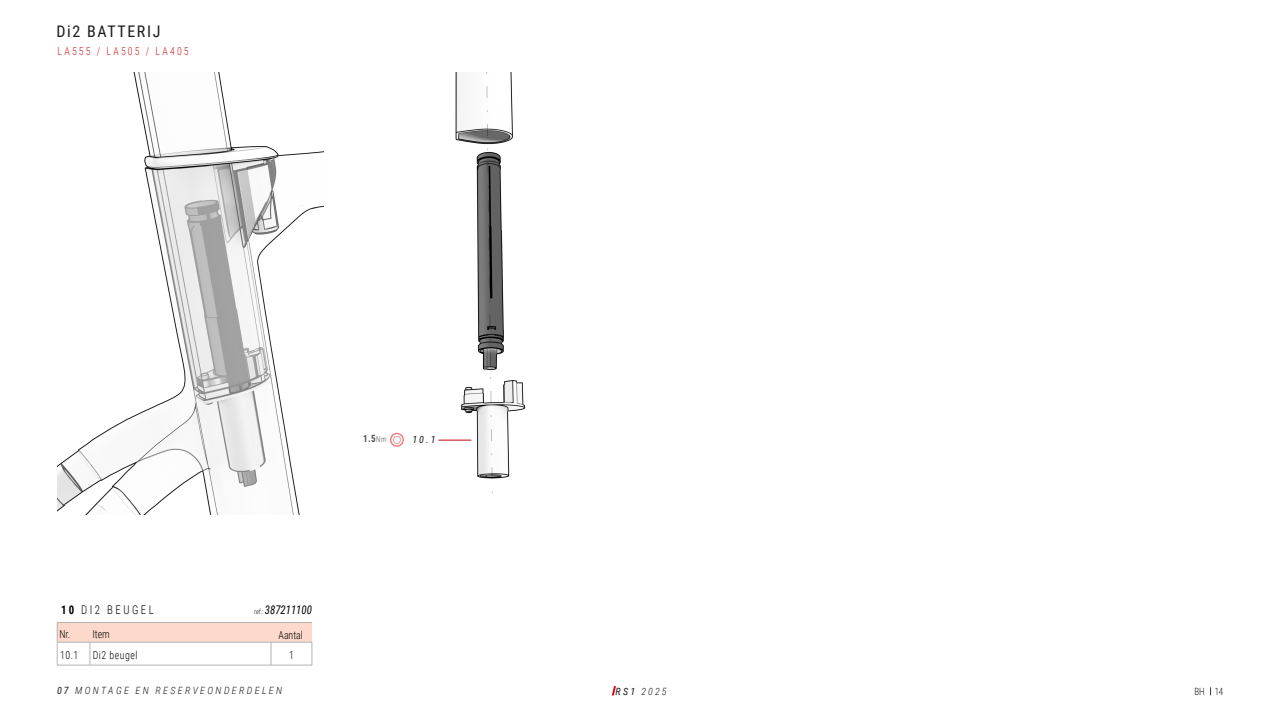
<style>
.page{position:relative;width:1280px;height:720px;background:#fff}
.page>*{position:absolute;margin:0;border:0;box-sizing:border-box;transform-origin:0 0}
.TITULOS_SECUNDARIOS{font:16px "Roboto Condensed";letter-spacing:.1em;color:#1a1a1a}
.tablas{font:italic 12px "Roboto Condensed";color:#000;scale:.9 1}
.HIGHLIGHTS{font:300 12px "Roboto Condensed";letter-spacing:.235em;color:#000;scale:.9 1}
.referencia_bici{font:300 11px "Roboto Condensed";letter-spacing:.21em;color:#d1232a;scale:.9 1}
.Texto_tabla{font:300 11px "Roboto Condensed";letter-spacing:.05em;color:#000;scale:.9 1}
.tablas-2{font:300 11px "Roboto Condensed";color:#000;scale:.9 1}
.pie_gama{font:italic 300 10px "Roboto Condensed";letter-spacing:.235em;color:#1a1a1a}
.HIGHLIGHTS-2{font:700 10px "Roboto Condensed";color:#4d4d4d;scale:.9 1}
.t1{font:300 10px "Roboto Condensed";color:#1a1a1a;scale:.9 1}
.pie_gama-2{font:italic 10px "Roboto Condensed";color:#1a1a1a}
.s1{font-weight:300;font-size:8px}
.s2{font-weight:700}
.s3{font-weight:300;font-size:7px}
.s4{font-weight:400}
</style>
<div class="page">
<svg style="left:612px;top:686px;width:4px;height:9px"></svg>
<div style="left:57px;top:623px;width:255px;height:19px;background:#fcd9ca"></div>
<svg style="left:90px;top:643px;width:1px;height:22px"></svg>
<svg style="left:271px;top:643px;width:1px;height:22px"></svg>
<hr style="left:57px;top:665px;width:33px;height:1px;background:#b3b3b3">
<hr style="left:90px;top:665px;width:181px;height:1px;background:#b3b3b3">
<hr style="left:271px;top:665px;width:41px;height:1px;background:#b3b3b3">
<hr style="left:57px;top:622px;width:33px;height:1px;background:#b3b3b3">
<svg style="left:57px;top:623px;width:1px;height:42px"></svg>
<hr style="left:90px;top:622px;width:181px;height:1px;background:#b3b3b3">
<hr style="left:271px;top:622px;width:41px;height:1px;background:#b3b3b3">
<hr style="left:57px;top:642px;width:33px;height:1px;background:#b3b3b3">
<hr style="left:90px;top:642px;width:181px;height:1px;background:#b3b3b3">
<hr style="left:271px;top:642px;width:41px;height:1px;background:#b3b3b3">
<svg style="left:312px;top:642px;width:1px;height:23px"></svg>
<img style="left:58px;top:72px;width:266px;height:442px">
<img style="left:438px;top:72px;width:88px;height:407px">
<hr style="left:439px;top:440px;width:32px;height:1px;background:#dc1e26">
<svg style="left:390px;top:433px;width:14px;height:14px"></svg>
<svg style="left:486px;top:72px;width:7px;height:422px"></svg>
<p class="TITULOS_SECUNDARIOS" style="left:57px;top:20px;width:105px">Di2 BATTERIJ</p>
<p class="referencia_bici" style="left:58px;top:43px;width:147px">LA555 / LA505 / LA405</p>
<p class="HIGHLIGHTS-2" style="left:363px;top:432px;width:27px">1.5<span class="s1">Nm</span></p>
<p class="pie_gama-2" style="left:412px;top:432px;width:25px">10.1</p>
<p class="HIGHLIGHTS" style="left:61px;top:601px;width:104px"><span class="s2">10</span> DI2 BEUGEL</p>
<p class="Texto_tabla" style="left:60px;top:648px;width:22px">10.1</p>
<p class="Texto_tabla" style="left:93px;top:648px;width:51px">Di2 beugel</p>
<p class="Texto_tabla" style="left:289px;top:648px;width:7px">1</p>
<p class="tablas" style="left:254px;top:602px;width:66px"><span class="s3">ref.:</span> 387211100</p>
<p class="tablas-2" style="left:59px;top:626px;width:14px">Nr.</p>
<p class="tablas-2" style="left:92px;top:626px;width:21px">Item</p>
<p class="tablas-2" style="left:279px;top:627px;width:29px">Aantal</p>
<p class="pie_gama" style="left:57px;top:684px;width:227px"><span class="s4">07</span> MONTAGE EN RESERVEONDERDELEN</p>
<p class="pie_gama" style="left:616px;top:685px;width:52px"><span class="s4">RS1</span> 2025</p>
<p class="t1" style="left:1194px;top:685px;width:34px">BH 14</p>
</div>
